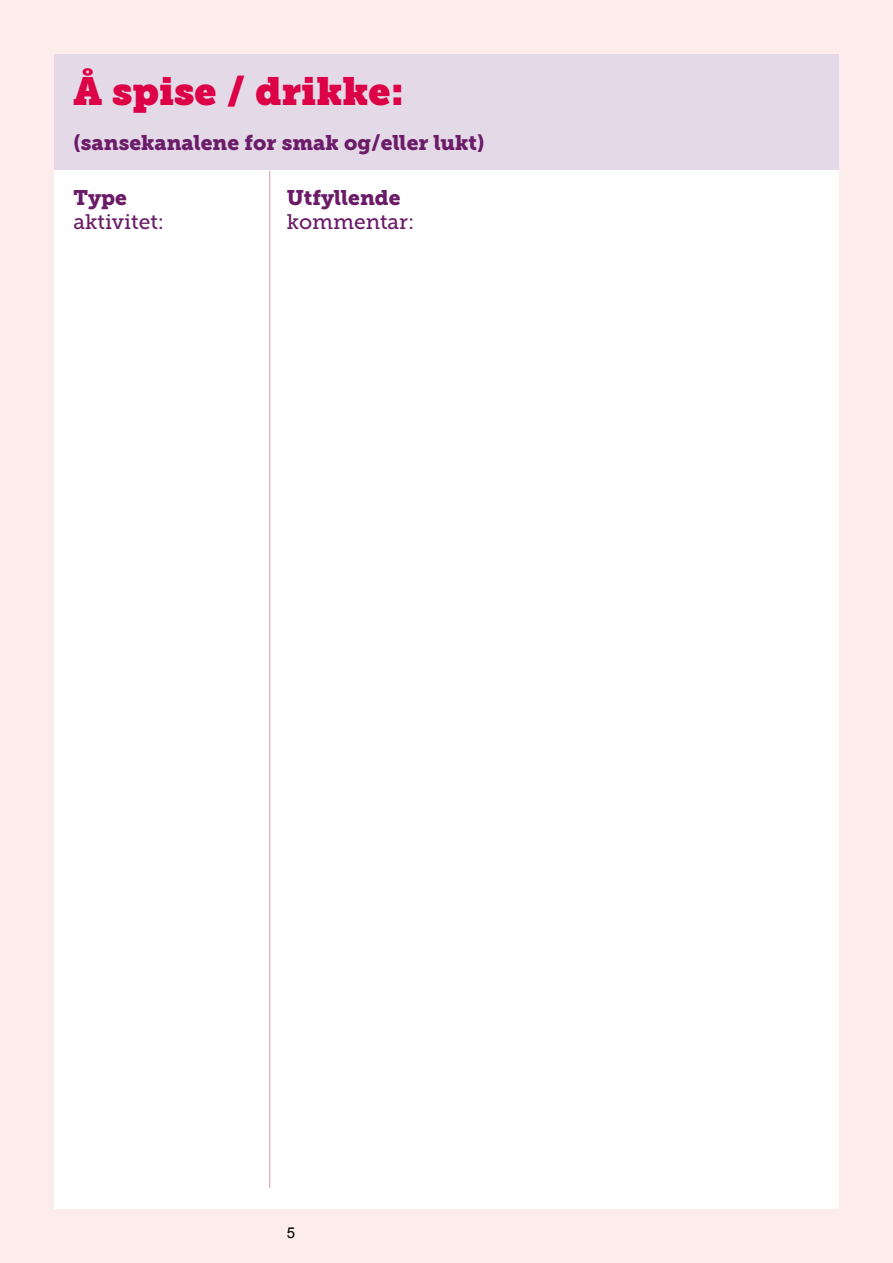
<style>
.page{position:relative;width:893px;height:1263px;background:#fcecec}
.page>*{position:absolute;margin:0;border:0;box-sizing:border-box;transform-origin:0 0}
.Headings{font:39px "Museo Slab";color:#dc0046}
.Sub-Subheadings{font:21px/24px "Museo Slab 900";color:#6b1c68}
.Sub-Subheadings-2{font:21px/24px "Museo Slab 500";color:#6b1c68}
.t1{font:15px "Arial";color:#000}
.s1{font-family:"Museo Slab 900"}
.s2{font-family:"Museo Slab 500"}
</style>
<div class="page">
<div style="left:54px;top:55px;width:785px;height:116px;background:#e4d9e7"></div>
<div style="left:54px;top:171px;width:785px;height:1038px;background:#fff"></div>
<hr style="left:269px;top:171px;width:1px;height:1017px;background:#cf99b0">
<p class="Headings" style="left:74px;top:68px;width:332px">Å spise / drikke:</p>
<p class="Sub-Subheadings" style="left:74px;top:131px;width:412px">(sansekanalene for smak og/eller lukt)</p>
<p class="Sub-Subheadings-2" style="left:74px;top:186px;width:92px"><span class="s1">Type </span>aktivitet:</p>
<p class="Sub-Subheadings" style="left:287px;top:186px;width:129px">Utfyllende <span class="s2">kommentar:</span></p>
<p class="t1" style="left:287px;top:1223px;width:10px">5</p>
</div>
